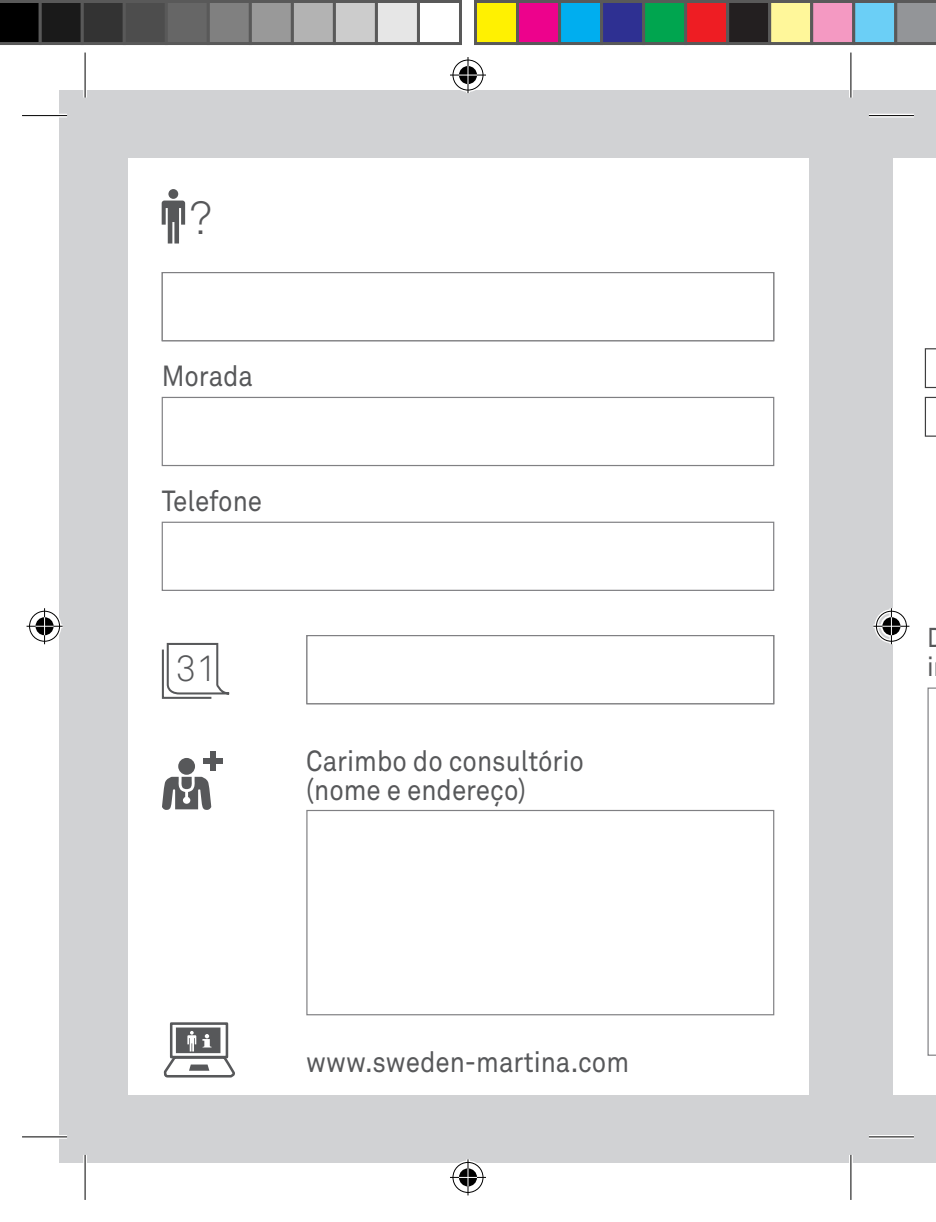
<style>
.page{position:relative;width:936px;height:1222px;background:#fff}
.page>*{position:absolute;margin:0;border:0;box-sizing:border-box;transform-origin:0 0}
.t1{font:45.6px "Akkurat Light Pro";color:#57585a}
.t2{font:36.6px "Akkurat Light Pro";color:#57585a}
.t3{font:28.8px "Akkurat Pro";color:#57585a;scale:.9 1}
.t4{font:27px "Akkurat Pro";color:#57585a;scale:.9 1}
</style>
<div class="page">
<div style="left:850px;top:90px;width:85px;height:1071px;background:#d1d2d4"></div>
<div style="left:60px;top:90px;width:790px;height:1071px;background:#d1d2d4"></div>
<div style="left:893px;top:158px;width:42px;height:935px;background:#fff"></div>
<div style="left:128px;top:158px;width:680px;height:935px;background:#fff"></div>
<svg style="left:927px;top:687px;width:8px;height:368px"></svg>
<svg style="left:924px;top:397px;width:11px;height:39px"></svg>
<svg style="left:924px;top:348px;width:11px;height:40px"></svg>
<div style="left:168px;top:189px;width:10px;height:10px;background:#57585a;border-radius:50%"></div>
<svg style="left:162px;top:200px;width:23px;height:43px"></svg>
<svg style="left:162px;top:642px;width:68px;height:57px"></svg>
<div style="left:178px;top:757px;width:17px;height:17px;background:#57585a;border-radius:50%"></div>
<svg style="left:162px;top:776px;width:49px;height:33px"></svg>
<div style="left:203px;top:758px;width:20px;height:5px;background:#57585a"></div>
<div style="left:210px;top:751px;width:5px;height:19px;background:#57585a"></div>
<div style="left:170px;top:1021px;width:58px;height:37px;border:3px solid #57585a"></div>
<div style="left:176px;top:1027px;width:44px;height:25px;background:#57585a"></div>
<svg style="left:163px;top:1030px;width:72px;height:47px"></svg>
<div style="left:162px;top:272px;width:612px;height:69px;background:#fff;border:1px solid #808083"></div>
<div style="left:162px;top:397px;width:612px;height:69px;background:#fff;border:1px solid #808083"></div>
<div style="left:162px;top:521px;width:612px;height:69px;background:#fff;border:1px solid #808083"></div>
<div style="left:306px;top:635px;width:468px;height:69px;background:#fff;border:1px solid #808083"></div>
<div style="left:306px;top:809px;width:468px;height:206px;background:#fff;border:1px solid #808083"></div>
<hr style="left:22px;top:114px;width:45px;height:3px;background:#fff">
<hr style="left:868px;top:114px;width:45px;height:3px;background:#fff">
<svg style="left:22px;top:1134px;width:45px;height:4px"></svg>
<svg style="left:869px;top:1136px;width:44px;height:2px"></svg>
<svg style="left:83px;top:53px;width:4px;height:45px"></svg>
<svg style="left:83px;top:1155px;width:4px;height:44px"></svg>
<hr style="left:849px;top:53px;width:3px;height:45px;background:#fff">
<hr style="left:849px;top:1154px;width:3px;height:45px;background:#fff">
<hr style="left:22px;top:115px;width:45px;height:1px;background:#000">
<hr style="left:868px;top:115px;width:45px;height:1px;background:#000">
<hr style="left:22px;top:1135px;width:45px;height:1px;background:#000">
<hr style="left:868px;top:1135px;width:45px;height:1px;background:#000">
<hr style="left:85px;top:53px;width:1px;height:45px;background:#000">
<hr style="left:85px;top:1154px;width:1px;height:45px;background:#000">
<hr style="left:850px;top:53px;width:1px;height:45px;background:#000">
<hr style="left:850px;top:1154px;width:1px;height:45px;background:#000">
<div style="left:451px;top:58px;width:34px;height:34px;border:4px solid #fff;border-radius:50%"></div>
<hr style="left:450px;top:73px;width:36px;height:4px;background:#fff">
<svg style="left:466px;top:57px;width:4px;height:36px"></svg>
<div style="left:457px;top:64px;width:22px;height:22px;border:4px solid #fff;border-radius:50%"></div>
<div style="left:452px;top:60px;width:31px;height:30px;border:1px solid #000;border-radius:50%"></div>
<hr style="left:450px;top:74px;width:36px;height:2px;background:#000">
<hr style="left:467px;top:57px;width:1px;height:36px;background:#000">
<svg style="left:459px;top:66px;width:18px;height:18px"></svg>
<div style="left:451px;top:1160px;width:34px;height:33px;border:4px solid #fff;border-radius:50%"></div>
<hr style="left:450px;top:1175px;width:36px;height:3px;background:#fff">
<svg style="left:466px;top:1159px;width:4px;height:35px"></svg>
<div style="left:457px;top:1166px;width:22px;height:21px;border:4px solid #fff;border-radius:50%"></div>
<div style="left:452px;top:1161px;width:31px;height:31px;border:1px solid #000;border-radius:50%"></div>
<hr style="left:450px;top:1176px;width:36px;height:1px;background:#000">
<hr style="left:467px;top:1158px;width:1px;height:36px;background:#000">
<svg style="left:459px;top:1167px;width:18px;height:18px"></svg>
<div style="left:28px;top:609px;width:33px;height:34px;border:4px solid #fff;border-radius:50%"></div>
<svg style="left:27px;top:624px;width:36px;height:4px"></svg>
<hr style="left:43px;top:608px;width:3px;height:36px;background:#fff">
<div style="left:34px;top:615px;width:21px;height:22px;border:4px solid #fff;border-radius:50%"></div>
<div style="left:29px;top:610px;width:31px;height:31px;border:1px solid #000;border-radius:50%"></div>
<hr style="left:27px;top:625px;width:36px;height:1px;background:#000">
<hr style="left:44px;top:608px;width:1px;height:36px;background:#000">
<svg style="left:36px;top:617px;width:18px;height:18px"></svg>
<div style="left:874px;top:609px;width:34px;height:34px;border:4px solid #fff;border-radius:50%"></div>
<svg style="left:873px;top:624px;width:36px;height:4px"></svg>
<svg style="left:889px;top:608px;width:4px;height:36px"></svg>
<div style="left:880px;top:615px;width:22px;height:22px;border:4px solid #fff;border-radius:50%"></div>
<div style="left:876px;top:610px;width:30px;height:31px;border:1px solid #000;border-radius:50%"></div>
<hr style="left:873px;top:625px;width:36px;height:1px;background:#000">
<hr style="left:890px;top:608px;width:1px;height:36px;background:#000">
<svg style="left:882px;top:617px;width:18px;height:18px"></svg>
<svg style="left:0;top:0;width:39px;height:45px;background:#0c0c0c"></svg>
<div style="left:40px;top:2px;width:42px;height:42px;background:#1a1a1a"></div>
<div style="left:39px;top:0;width:45px;height:45px;border:3px solid #595959"></div>
<div style="left:82px;top:2px;width:42px;height:42px;background:#333"></div>
<div style="left:81px;top:0;width:45px;height:45px;border:3px solid #595959"></div>
<div style="left:124px;top:2px;width:42px;height:42px;background:#4d4d4d"></div>
<div style="left:123px;top:0;width:45px;height:45px;border:3px solid #595959"></div>
<div style="left:166px;top:2px;width:42px;height:42px;background:#666"></div>
<div style="left:165px;top:0;width:45px;height:45px;border:3px solid #595959"></div>
<div style="left:208px;top:2px;width:42px;height:42px;background:#808080"></div>
<div style="left:207px;top:0;width:45px;height:45px;border:3px solid #595959"></div>
<div style="left:250px;top:2px;width:42px;height:42px;background:#999"></div>
<div style="left:249px;top:0;width:45px;height:45px;border:3px solid #595959"></div>
<div style="left:292px;top:2px;width:42px;height:42px;background:#b3b3b3"></div>
<div style="left:291px;top:0;width:45px;height:45px;border:3px solid #595959"></div>
<div style="left:334px;top:2px;width:42px;height:42px;background:#ccc"></div>
<div style="left:333px;top:0;width:45px;height:45px;border:3px solid #595959"></div>
<div style="left:376px;top:2px;width:42px;height:42px;background:#e6e6e6"></div>
<div style="left:375px;top:0;width:45px;height:45px;border:3px solid #595959"></div>
<div style="left:417px;top:0;width:45px;height:45px;border:3px solid #595959"></div>
<div style="left:475px;top:2px;width:42px;height:42px;background:#fff101"></div>
<div style="left:474px;top:0;width:45px;height:45px;border:3px solid #595959"></div>
<div style="left:517px;top:2px;width:42px;height:42px;background:#ed028c"></div>
<div style="left:516px;top:0;width:45px;height:45px;border:3px solid #595959"></div>
<div style="left:559px;top:2px;width:42px;height:42px;background:#00aeef"></div>
<div style="left:558px;top:0;width:45px;height:45px;border:3px solid #595959"></div>
<div style="left:601px;top:2px;width:42px;height:42px;background:#2e3092"></div>
<div style="left:600px;top:0;width:45px;height:45px;border:3px solid #595959"></div>
<div style="left:643px;top:2px;width:42px;height:42px;background:#00a54f"></div>
<div style="left:642px;top:0;width:45px;height:45px;border:3px solid #595959"></div>
<div style="left:685px;top:2px;width:42px;height:42px;background:#ee1d23"></div>
<div style="left:684px;top:0;width:45px;height:45px;border:3px solid #595959"></div>
<div style="left:727px;top:2px;width:42px;height:42px;background:#231f20"></div>
<div style="left:726px;top:0;width:45px;height:45px;border:3px solid #595959"></div>
<div style="left:769px;top:2px;width:42px;height:42px;background:#fff79a"></div>
<div style="left:768px;top:0;width:45px;height:45px;border:3px solid #595959"></div>
<div style="left:811px;top:2px;width:42px;height:42px;background:#f499c2"></div>
<div style="left:810px;top:0;width:45px;height:45px;border:3px solid #595959"></div>
<div style="left:853px;top:2px;width:42px;height:42px;background:#6bcff6"></div>
<div style="left:852px;top:0;width:45px;height:45px;border:3px solid #595959"></div>
<svg style="left:894px;top:0;width:41px;height:45px;background:#87898b"></svg>
<p class="t1" style="left:189px;top:191px;width:24px">?</p>
<p class="t3" style="left:162px;top:359px;width:103px">Morada</p>
<p class="t3" style="left:162px;top:484px;width:113px">Telefone</p>
<p class="t2" style="left:176px;top:646px;width:43px">31</p>
<p class="t3" style="left:306px;top:744px;width:310px">Carimbo do consultório</p>
<p class="t3" style="left:306px;top:773px;width:245px">(nome e endereço)</p>
<p class="t3" style="left:306px;top:1045px;width:360px">www.sweden-martina.com</p>
<p class="t4" style="left:926px;top:622px;width:20px">D</p>
<p class="t4" style="left:926px;top:651px;width:9px">i</p>
</div>
